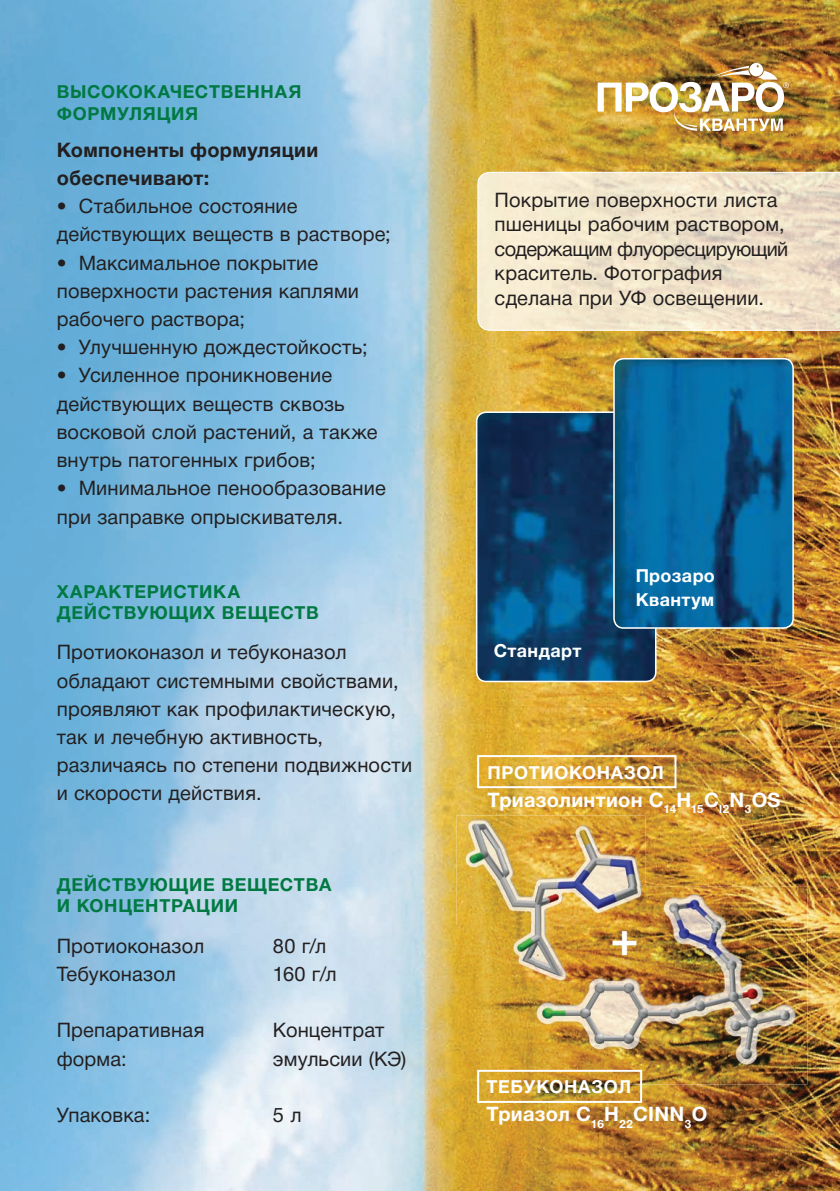
<style>
.page{position:relative;width:840px;height:1191px;background:#fff}
.page>*{position:absolute;margin:0;border:0;box-sizing:border-box;transform-origin:0 0}
.t1{font:700 46px "Helvetica Neue Cyr";color:#fff}
.t2{font:20px/28.2px "Helvetica Neue Cyr";letter-spacing:.01em;color:#231f20}
.t3{font:700 20px "Helvetica Neue Cyr";letter-spacing:.015em;color:#fff}
.t4{font:700 20px/28.2px "Helvetica Neue Cyr";letter-spacing:.015em;color:#231f20}
.t5{font:700 18px/21.6px "Helvetica Neue Cyr";letter-spacing:.04em;color:#007942}
.t6{font:700 18px/24.4px "Helvetica Neue Cyr";letter-spacing:.025em;color:#fff}
.s1{font-size:19.8px}
</style>
<div class="page">
<img style="left:0;top:0;width:839px;height:1191px">
<svg style="left:477px;top:172px;width:362px;height:158px;background:#f0e4cb"></svg>
<img style="left:597px;top:63px;width:191px;height:68px">
<img style="left:476px;top:412px;width:179px;height:269px">
<div style="left:475px;top:411px;width:181px;height:271px;border:2px solid #fff;border-radius:10px"></div>
<img style="left:613px;top:359px;width:179px;height:269px">
<div style="left:613px;top:358px;width:180px;height:271px;border:2px solid #fff;border-radius:10px"></div>
<img style="left:456px;top:815px;width:189px;height:110px">
<img style="left:456px;top:925px;width:79px;height:56px">
<img style="left:603px;top:886px;width:204px;height:198px">
<img style="left:535px;top:981px;width:68px;height:103px">
<img style="left:535px;top:886px;width:110px;height:95px">
<div style="left:477px;top:755px;width:199px;height:33px;border:2px solid #fff"></div>
<div style="left:477px;top:1069px;width:164px;height:33px;border:2px solid #fff"></div>
<p class="t5" style="left:57px;top:81px;width:246px">ВЫСОКОКАЧЕСТВЕННАЯ<br>ФОРМУЛЯЦИЯ</p>
<p class="t4" style="left:57px;top:136px;width:263px">Компоненты формуляции обеспечивают:</p>
<p class="t2" style="left:57px;top:192px;width:335px"><span class="s1">•</span> Стабильное состояние действующих веществ в растворе;</p>
<p class="t2" style="left:57px;top:249px;width:303px"><span class="s1">•</span> Максимальное покрытие поверхности растения каплями рабочего раствора;</p>
<p class="t2" style="left:57px;top:333px;width:312px"><span class="s1">•</span> Улучшенную дождестойкость;</p>
<p class="t2" style="left:57px;top:361px;width:322px"><span class="s1">•</span> Усиленное проникновение действующих веществ сквозь восковой слой растений, а также внутрь патогенных грибов;</p>
<p class="t2" style="left:57px;top:474px;width:330px"><span class="s1">•</span> Минимальное пенообразование при заправке опрыскивателя.</p>
<p class="t5" style="left:57px;top:580px;width:263px">ХАРАКТЕРИСТИКА<br>ДЕЙСТВУЮЩИХ ВЕЩЕСТВ</p>
<p class="t2" style="left:57px;top:638px;width:357px">Протиоконазол и тебуконазол обладают системными свойствами, проявляют как профилактическую, так и лечебную активность, различаясь по степени подвижности и скорости действия.</p>
<p class="t5" style="left:57px;top:874px;width:276px">ДЕЙСТВУЮЩИЕ ВЕЩЕСТВА<br>И КОНЦЕНТРАЦИИ</p>
<p class="t2" style="left:57px;top:931px;width:149px">Протиоконазол</p>
<p class="t2" style="left:273px;top:931px;width:55px">80 г/л</p>
<p class="t2" style="left:57px;top:960px;width:121px">Тебуконазол</p>
<p class="t2" style="left:273px;top:960px;width:65px">160 г/л</p>
<p class="t2" style="left:57px;top:1016px;width:149px">Препаративная</p>
<p class="t2" style="left:273px;top:1016px;width:113px">Концентрат</p>
<p class="t2" style="left:57px;top:1044px;width:71px">форма:</p>
<p class="t2" style="left:273px;top:1044px;width:135px">эмульсии (КЭ)</p>
<p class="t2" style="left:57px;top:1101px;width:95px">Упаковка:</p>
<p class="t2" style="left:273px;top:1101px;width:30px">5 л</p>
<p class="t2" style="left:494px;top:188px;width:295px;line-height:24.4px">Покрытие поверхности листа пшеницы рабочим раствором, содержащим флуоресцирующий краситель. Фотография сделана при УФ освещении.</p>
<p class="t6" style="left:493px;top:639px;width:89px">Стандарт</p>
<p class="t6" style="left:635px;top:563px;width:81px">Прозаро<br>Квантум</p>
<p class="t6" style="left:487px;top:760px;width:178px">ПРОТИОКОНАЗОЛ</p>
<p class="t3" style="left:487px;top:788px;width:294px">Триазолинтион C<sub>14</sub>H<sub>15</sub>C<sub>l2</sub>N<sub>3</sub>OS</p>
<h1 class="t1" style="left:610px;top:913px;width:29px">+</h1>
<p class="t6" style="left:486px;top:1074px;width:146px">ТЕБУКОНАЗОЛ</p>
<p class="t3" style="left:486px;top:1103px;width:222px">Триазол C<sub>16</sub>H<sub>22</sub>CINN<sub>3</sub>O</p>
</div>
